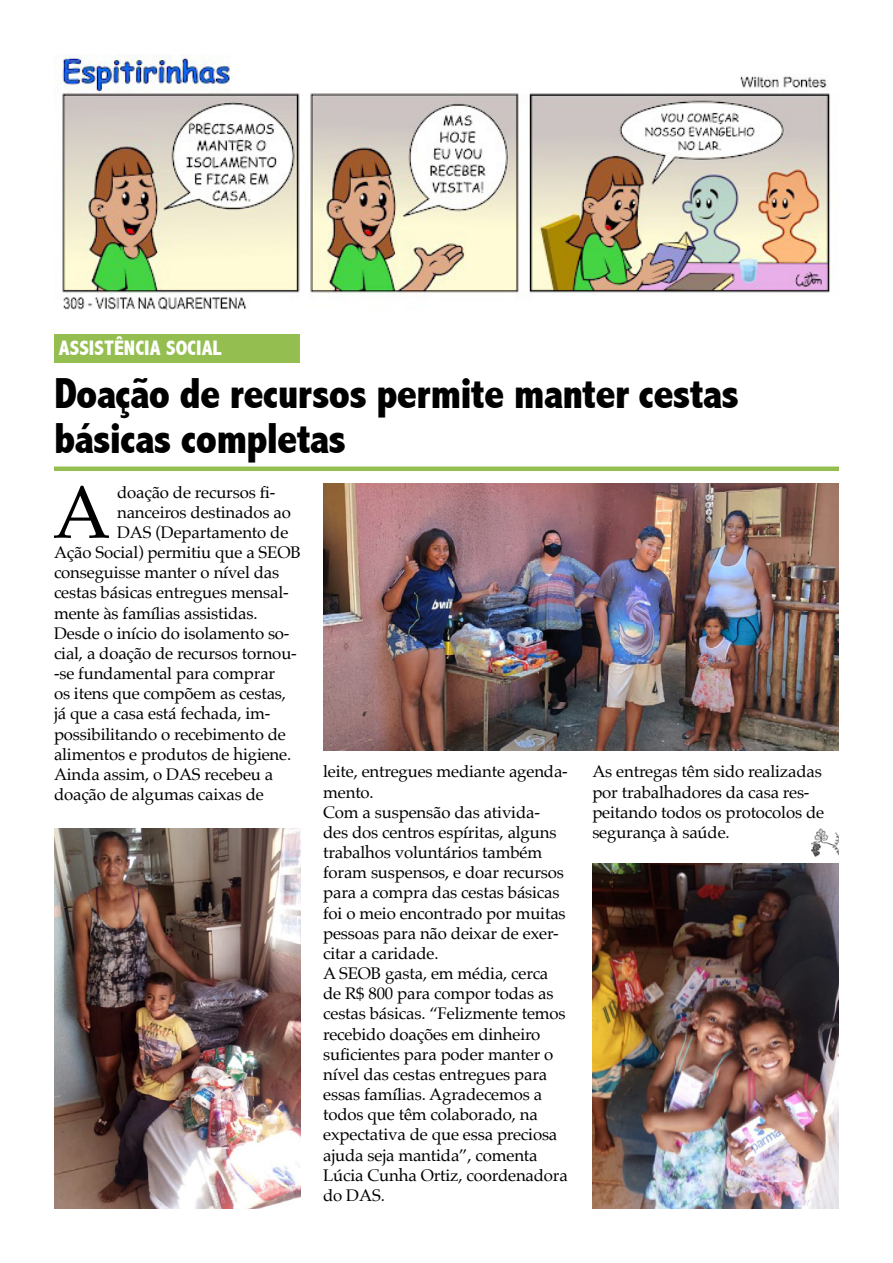
<style>
.page{position:relative;width:893px;height:1263px;background:#fff}
.page>*{position:absolute;margin:0;border:0;box-sizing:border-box;transform-origin:0 0}
.t1{font:74.55px "Palatino";color:#000}
.t2{font:800 condensed 43.5px/45px "Abadi";letter-spacing:-.02em;color:#000}
.t3{font:800 condensed 21px "Abadi";color:#fff}
.t4{font:16.8px/20.1px "Palatino";letter-spacing:-.01em;color:#000}
</style>
<div class="page">
<div style="left:54px;top:335px;width:245px;height:28px;background:#94bf50"></div>
<div style="left:54px;top:466px;width:785px;height:5px;background:#94bf50"></div>
<img style="left:54px;top:54px;width:785px;height:256px">
<img style="left:811px;top:828px;width:28px;height:28px">
<img style="left:323px;top:484px;width:516px;height:267px">
<img style="left:54px;top:828px;width:247px;height:381px">
<img style="left:592px;top:864px;width:247px;height:345px">
<p class="t3" style="left:59px;top:336px;width:164px">ASSISTÊNCIA SOCIAL</p>
<h2 class="t2" style="left:54px;top:371px;width:687px">Doação de recursos permite manter cestas básicas completas</h2>
<h1 class="t1" style="left:53px;top:450px;width:59px">A</h1>
<p class="t4" style="left:117px;top:482px;width:160px">doação de recursos fi-</p>
<p class="t4" style="left:117px;top:502px;width:175px">nanceiros destinados ao</p>
<p class="t4" style="left:117px;top:522px;width:173px">DAS (Departamento de</p>
<p class="t4" style="left:54px;top:542px;width:248px">Ação Social) permitiu que a SEOB</p>
<p class="t4" style="left:54px;top:562px;width:227px">conseguisse manter o nível das</p>
<p class="t4" style="left:54px;top:583px;width:236px">cestas básicas entregues mensal-</p>
<p class="t4" style="left:54px;top:603px;width:205px">mente às famílias assistidas.</p>
<p class="t4" style="left:54px;top:623px;width:237px">Desde o início do isolamento so-</p>
<p class="t4" style="left:54px;top:643px;width:244px">cial, a doação de recursos tornou-</p>
<p class="t4" style="left:54px;top:663px;width:223px">-se fundamental para comprar</p>
<p class="t4" style="left:54px;top:683px;width:234px">os itens que compõem as cestas,</p>
<p class="t4" style="left:54px;top:703px;width:218px">já que a casa está fechada, im-</p>
<p class="t4" style="left:54px;top:724px;width:233px">possibilitando o recebimento de</p>
<p class="t4" style="left:54px;top:744px;width:239px">alimentos e produtos de higiene.</p>
<p class="t4" style="left:54px;top:764px;width:221px">Ainda assim, o DAS recebeu a</p>
<p class="t4" style="left:54px;top:784px;width:211px">doação de algumas caixas de</p>
<p class="t4" style="left:323px;top:762px;width:246px">leite, entregues mediante agenda&shy;mento.<br>Com a suspensão das ativida&shy;des dos centros espíritas, alguns trabalhos voluntários também foram suspensos, e doar recursos para a compra das cestas básicas foi o meio encontrado por muitas pessoas para não deixar de exer&shy;citar a caridade.<br>A SEOB gasta, em média, cerca de R$ 800 para compor todas as cestas básicas. “Felizmente temos recebido doações em dinheiro suficientes para poder manter o nível das cestas entregues para essas famílias. Agradecemos a todos que têm colaborado, na expectativa de que essa preciosa ajuda seja mantida”, comenta<br>Lúcia Cunha Ortiz, coordenadora do DAS.</p>
<p class="t4" style="left:592px;top:762px;width:233px">As entregas têm sido realizadas por trabalhadores da casa res&shy;peitando todos os protocolos de segurança à saúde.</p>
</div>
